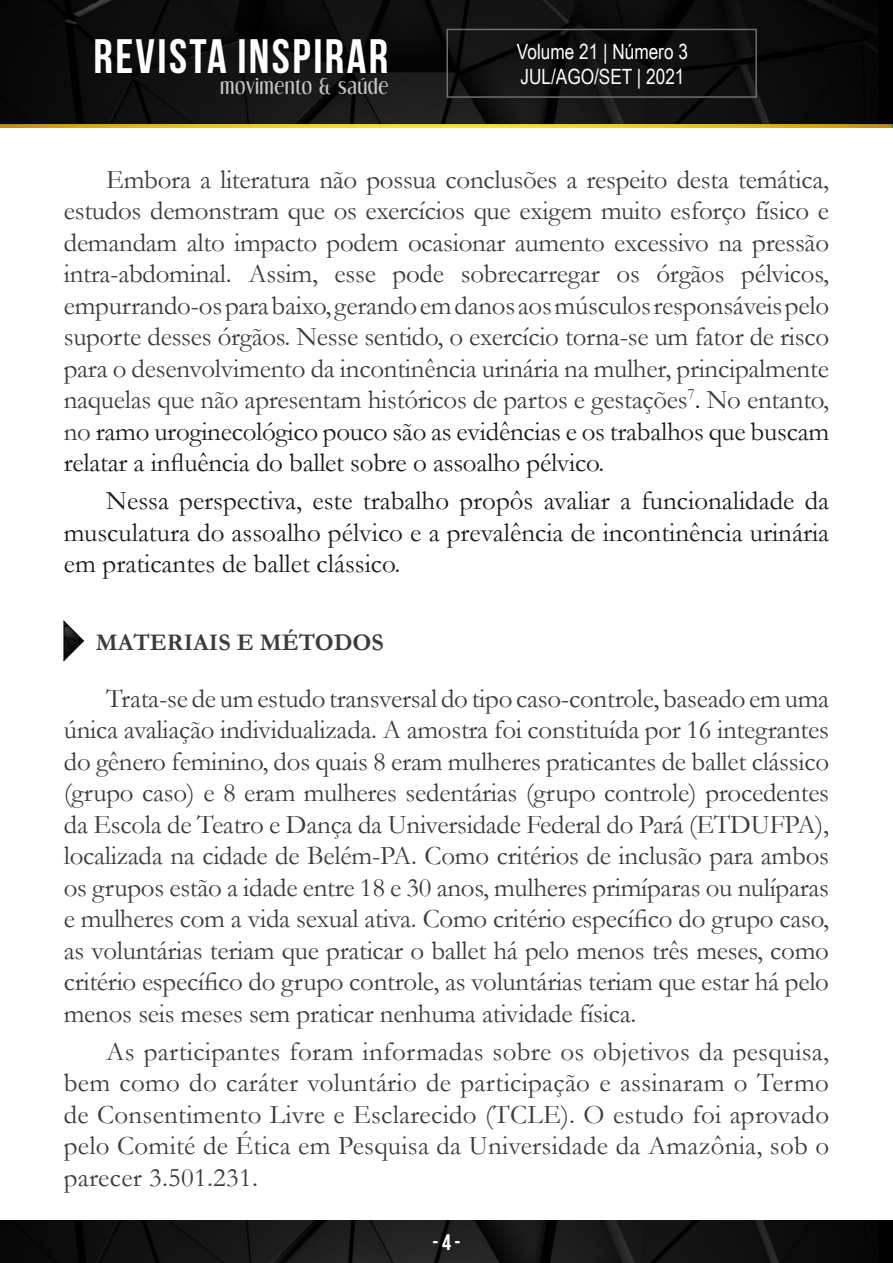
<style>
.page{position:relative;width:893px;height:1263px;background:#fff}
.page>*{position:absolute;margin:0;border:0;box-sizing:border-box;transform-origin:0 0}
.t1{font:700 48.3px "Bebas Neue";letter-spacing:.05em;color:#fff}
.t2{font:27px/31.5px "Garamond";letter-spacing:-.01em;color:#3c3c3b;text-align:justify}
.t3{font:27px/31.5px "Garamond";color:#1a1a1a;text-align:justify}
.t4{font:700 24px "Garamond";color:#3c3c3b}
.t5{font:700 22.5px "Bebas Neue";color:#fff}
.t6{font:21px/25.2px "Arial Narrow";color:#fff}
.t7{font:18.9px "Dream Orphans";letter-spacing:.05em;color:#c6c6c6}
.s1{color:#1a1a1a}
</style>
<div class="page">
<img style="left:0;top:124px;width:891px;height:4px">
<img style="left:0;top:0;width:878px;height:124px">
<div style="left:446px;top:29px;width:311px;height:69px;border:2px solid #706f6f"></div>
<img style="left:0;top:1220px;width:878px;height:43px">
<svg style="left:64px;top:621px;width:20px;height:40px"></svg>
<h1 class="t1" style="left:94px;top:29px;width:296px">REVISTA INSPIRAR</h1>
<p class="t7" style="left:220px;top:75px;width:169px">movimento &amp; saúde</p>
<p class="t6" style="left:517px;top:38px;width:173px">Volume 21 | Número 3<br>JUL/AGO/SET | 2021</p>
<p class="t2" style="left:64px;top:163px;width:767px;text-indent:43px">Embora a literatura não possua conclusões a respeito desta temática, estudos demonstram que os exercícios que exigem muito esforço físico e demandam alto impacto podem ocasionar aumento excessivo na pressão intra-abdominal. Assim, esse pode sobrecarregar os órgãos pélvicos, empurrando-os para baixo, gerando em danos aos músculos responsáveis pelo suporte desses órgãos. Nesse sentido, o exercício torna-se um fator de risco para o desenvolvimento da incontinência urinária na mulher, principalmente naquelas que não apresentam históricos de partos e gestações<sup>7</sup><span class="s1">.</span> No entanto, no <span class="s1">ramo uroginecológico pouco são as evidências e os trabalhos que buscam relatar a influência do ballet sobre o assoalho pélvico.</span></p>
<p class="t3" style="left:64px;top:484px;width:767px;text-indent:43px">Nessa perspectiva, este trabalho propôs avaliar a funcionalidade da musculatura do assoalho pélvico e a prevalência de incontinência urinária em praticantes de ballet clássico.</p>
<p class="t4" style="left:96px;top:626px;width:290px">MATERIAIS E MÉTODOS</p>
<p class="t2" style="left:64px;top:682px;width:767px;text-indent:43px">Trata-se de um estudo transversal do tipo caso-controle, baseado em uma única avaliação individualizada. A amostra foi constituída por 16 integrantes do gênero feminino, dos quais 8 eram mulheres praticantes de ballet clássico (grupo caso) e 8 eram mulheres sedentárias (grupo controle) procedentes da Escola de Teatro e Dança da Universidade Federal do Pará (ETDUFPA), localizada na cidade de Belém-PA. Como critérios de inclusão para ambos os grupos estão a idade entre 18 e 30 anos, mulheres primíparas ou nulíparas e mulheres com a vida sexual ativa. Como critério específico do grupo caso, as voluntárias teriam que praticar o ballet há pelo menos três meses, como critério específico do grupo controle, as voluntárias teriam que estar há pelo menos seis meses sem praticar nenhuma atividade física.</p>
<p class="t2" style="left:64px;top:1035px;width:767px;text-indent:43px">As participantes foram informadas sobre os objetivos da pesquisa, bem como do caráter voluntário de participação e assinaram o Termo de Consentimento Livre e Esclarecido (TCLE). O estudo foi aprovado pelo Comité de Ética em Pesquisa da Universidade da Amazônia, sob o parecer 3.501.231.</p>
<p class="t5" style="left:432px;top:1230px;width:30px">- 4 -</p>
</div>
